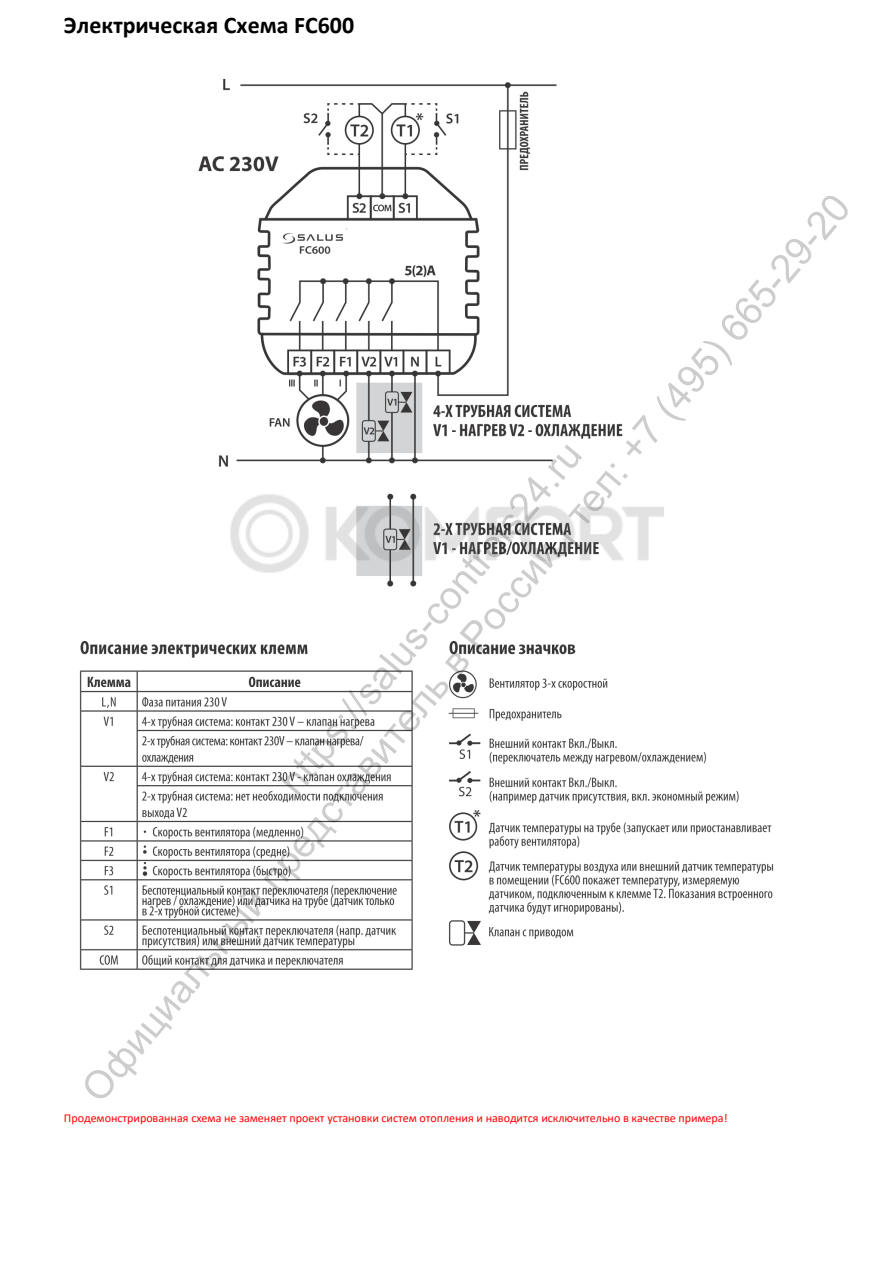
<style>
.page{position:relative;width:893px;height:1263px;background:#fff}
.page>*{position:absolute;margin:0;border:0;box-sizing:border-box;transform-origin:0 0}
.t1{font:39px/46.8px "Arial";color:rgb(0 0 0/.2);text-align:center}
.t2{font:700 24px "Calibri";color:#000}
.t3{font:12px "Calibri";letter-spacing:-.005em;color:#f00}
</style>
<div class="page">
<img style="left:79px;top:78px;width:695px;height:892px">
<img style="left:223px;top:485px;width:447px;height:98px">
<p class="t2" style="left:64px;top:15px;width:292px">Электрическая Схема FC600</p>
<h1 class="t1" style="left:36px;top:1051px;width:1172px;rotate:-50deg">https://salus-controls24.ru<br>Официальный представитель в России | тел: +7 (495) 665-29-20</h1>
<p class="t3" style="left:64px;top:1113px;width:665px">Продемонстрированная схема не заменяет проект установки систем отопления и наводится исключительно в качестве примера!</p>
</div>
